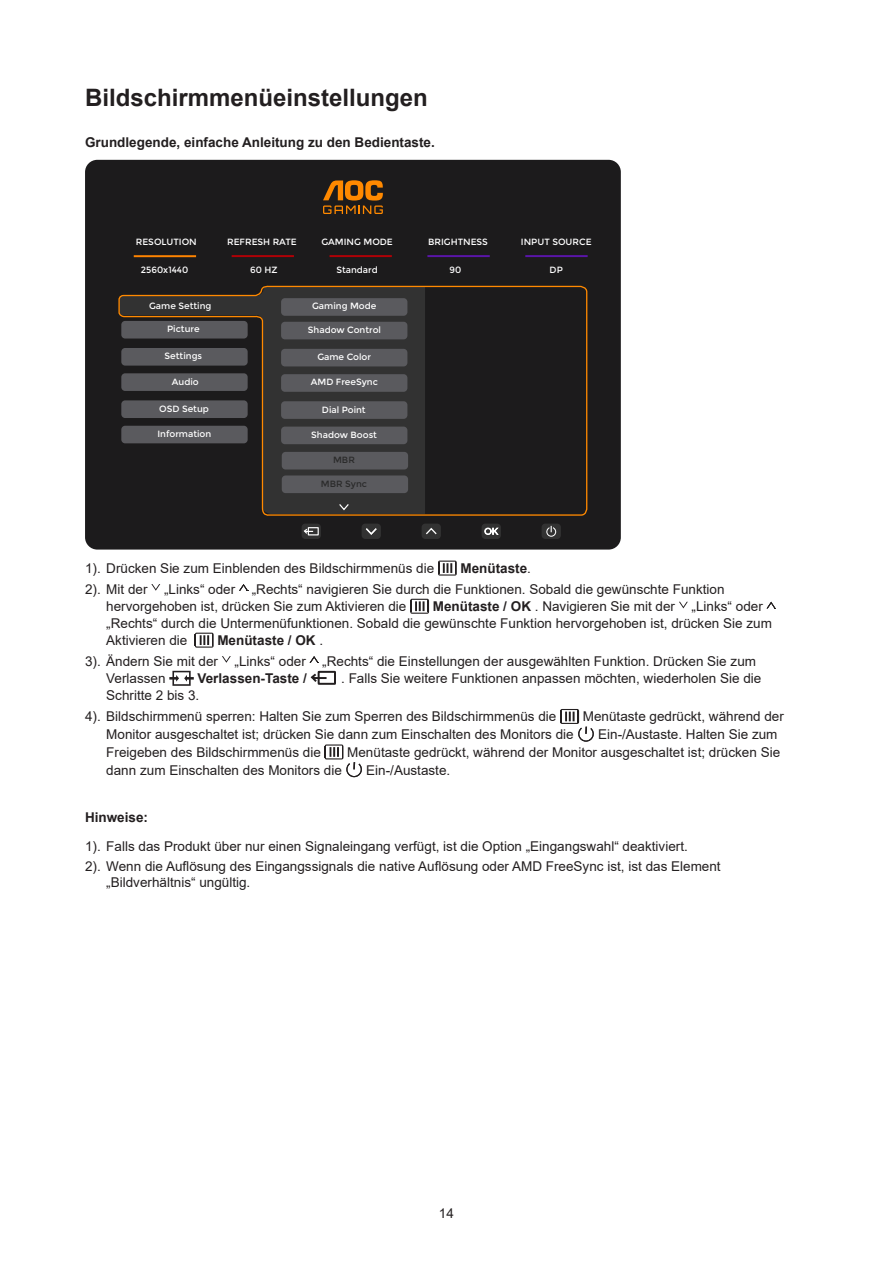
<style>
.page{position:relative;width:893px;height:1263px;background:#fff}
.page>*{position:absolute;margin:0;border:0;box-sizing:border-box;transform-origin:0 0}
.Heading_2{font:700 24px "Arial";color:#231f20}
.t1{font:13.5px/17px "Arial";color:#231f20}
.content_bold{font:700 13.5px "Arial";color:#231f20}
.t2{font:9px "Montserrat";color:#fff}
.t3{font:9px "Montserrat";color:#2b2b2b}
.s1{font-weight:400}
.s2{font-weight:700}
</style>
<div class="page">
<div style="left:85px;top:160px;width:536px;height:390px;background:#1c1b1c;border-radius:12px"></div>
<svg style="left:323px;top:180px;width:60px;height:34px"></svg>
<hr style="left:134px;top:255px;width:62px;height:2px;background:#ff8400">
<hr style="left:232px;top:255px;width:62px;height:2px;background:#b00006">
<hr style="left:330px;top:255px;width:62px;height:2px;background:#b00006">
<hr style="left:427px;top:255px;width:63px;height:2px;background:#5a15a8">
<hr style="left:525px;top:255px;width:63px;height:2px;background:#5a15a8">
<svg style="left:118px;top:285px;width:470px;height:231px"></svg>
<div style="left:422px;top:524px;width:19px;height:15px;background:#383838;border-radius:4px"></div>
<svg style="left:426px;top:528px;width:11px;height:7px"></svg>
<div style="left:482px;top:524px;width:19px;height:15px;background:#383838;border-radius:4px"></div>
<svg style="left:484px;top:527px;width:15px;height:8px"></svg>
<div style="left:542px;top:524px;width:19px;height:15px;background:#383838;border-radius:4px"></div>
<svg style="left:546px;top:526px;width:10px;height:11px"></svg>
<div style="left:302px;top:524px;width:19px;height:15px;background:#383838;border-radius:4px"></div>
<div style="left:308px;top:527px;width:11px;height:8px;border:1px solid #fff"></div>
<svg style="left:304px;top:527px;width:10px;height:8px"></svg>
<div style="left:362px;top:524px;width:19px;height:15px;background:#383838;border-radius:4px"></div>
<svg style="left:366px;top:528px;width:11px;height:7px"></svg>
<svg style="left:338px;top:503px;width:12px;height:8px"></svg>
<svg style="left:438px;top:561px;width:19px;height:15px"></svg>
<svg style="left:151px;top:584px;width:9px;height:7px"></svg>
<svg style="left:239px;top:584px;width:9px;height:7px"></svg>
<svg style="left:410px;top:599px;width:19px;height:15px"></svg>
<svg style="left:679px;top:602px;width:9px;height:6px"></svg>
<svg style="left:767px;top:602px;width:9px;height:6px"></svg>
<svg style="left:195px;top:633px;width:19px;height:15px"></svg>
<svg style="left:222px;top:656px;width:9px;height:7px"></svg>
<svg style="left:310px;top:656px;width:9px;height:7px"></svg>
<svg style="left:169px;top:671px;width:25px;height:15px"></svg>
<div style="left:318px;top:671px;width:18px;height:14px;border:2px solid #231f20"></div>
<svg style="left:311px;top:671px;width:18px;height:13px"></svg>
<svg style="left:560px;top:709px;width:34px;height:33px"></svg>
<svg style="left:325px;top:744px;width:37px;height:33px"></svg>
<p class="Heading_2" style="left:85px;top:80px;width:344px">Bildschirmmenüeinstellungen</p>
<p class="content_bold" style="left:85px;top:132px;width:351px">Grundlegende, einfache Anleitung zu den Bedientaste.</p>
<p class="t2" style="left:136px;top:237px;width:62px">RESOLUTION</p>
<p class="t2" style="left:141px;top:264px;width:49px">2560x1440</p>
<p class="t2" style="left:149px;top:300px;width:64px">Game Setting</p>
<p class="t2" style="left:167px;top:324px;width:34px">Picture</p>
<p class="t2" style="left:165px;top:351px;width:39px">Settings</p>
<p class="t2" style="left:172px;top:376px;width:28px">Audio</p>
<p class="t2" style="left:159px;top:403px;width:51px">OSD Setup</p>
<p class="t2" style="left:158px;top:429px;width:55px">Information</p>
<p class="t2" style="left:227px;top:237px;width:71px">REFRESH RATE</p>
<p class="t2" style="left:250px;top:264px;width:29px">60 HZ</p>
<p class="t2" style="left:321px;top:237px;width:73px">GAMING MODE</p>
<p class="t2" style="left:336px;top:264px;width:43px">Standard</p>
<p class="t2" style="left:312px;top:301px;width:66px">Gaming Mode</p>
<p class="t2" style="left:308px;top:325px;width:75px">Shadow Control</p>
<p class="t2" style="left:317px;top:352px;width:55px">Game Color</p>
<p class="t2" style="left:311px;top:377px;width:68px">AMD FreeSync</p>
<p class="t2" style="left:322px;top:404px;width:45px">Dial Point</p>
<p class="t2" style="left:311px;top:429px;width:67px">Shadow Boost</p>
<p class="t3" style="left:333px;top:455px;width:23px">MBR</p>
<p class="t3" style="left:321px;top:478px;width:48px">MBR Sync</p>
<p class="t2" style="left:428px;top:237px;width:61px">BRIGHTNESS</p>
<p class="t2" style="left:450px;top:264px;width:13px">90</p>
<p class="t2" style="left:521px;top:237px;width:72px">INPUT SOURCE</p>
<p class="t2" style="left:550px;top:264px;width:15px">DP</p>
<p class="t1" style="left:85px;top:560px;width:351px">1). Drücken Sie zum Einblenden des Bildschirmmenüs die</p>
<p class="content_bold" style="left:461px;top:559px;width:72px">Menütaste<span class="s1">.</span></p>
<p class="t1" style="left:106px;top:581px;width:620px;text-indent:-21px">2). Mit der „Links“ oder „Rechts“ navigieren Sie durch die Funktionen. Sobald die gewünschte Funktion hervorgehoben ist, drücken Sie zum Aktivieren die</p>
<p class="t1" style="left:106px;top:598px;width:667px;text-indent:326px"><span class="s2">Menütaste / OK</span> . Navigieren Sie mit der „Links“ oder „Rechts“ durch die Untermenüfunktionen. Sobald die gewünschte Funktion hervorgehoben ist, drücken Sie zum<br>Aktivieren die</p>
<p class="content_bold" style="left:217px;top:631px;width:107px">Menütaste / OK <span class="s1">.</span></p>
<p class="t1" style="left:106px;top:653px;width:651px;text-indent:-21px">3). Ändern Sie mit der „Links“ oder „Rechts“ die Einstellungen der ausgewählten Funktion. Drücken Sie zum<br>Verlassen</p>
<p class="content_bold" style="left:198px;top:669px;width:111px">Verlassen-Taste /</p>
<p class="t1" style="left:341px;top:670px;width:422px">. Falls Sie weitere Funktionen anpassen möchten, wiederholen Sie die</p>
<p class="t1" style="left:106px;top:687px;width:95px">Schritte 2 bis 3.</p>
<p class="t1" style="left:85px;top:708px;width:473px">4). Bildschirmmenü sperren: Halten Sie zum Sperren des Bildschirmmenüs die</p>
<p class="t1" style="left:583px;top:708px;width:203px">Menütaste gedrückt, während der</p>
<p class="t1" style="left:106px;top:726px;width:469px">Monitor ausgeschaltet ist; drücken Sie dann zum Einschalten des Monitors die</p>
<p class="t1" style="left:598px;top:726px;width:181px">Ein-/Austaste. Halten Sie zum</p>
<p class="t1" style="left:106px;top:743px;width:216px">Freigeben des Bildschirmmenüs die</p>
<p class="t1" style="left:347px;top:743px;width:434px">Menütaste gedrückt, während der Monitor ausgeschaltet ist; drücken Sie</p>
<p class="t1" style="left:106px;top:761px;width:237px">dann zum Einschalten des Monitors die</p>
<p class="t1" style="left:366px;top:761px;width:86px">Ein-/Austaste.</p>
<p class="content_bold" style="left:85px;top:807px;width:65px">Hinweise:</p>
<p class="t1" style="left:85px;top:837px;width:604px">1). Falls das Produkt über nur einen Signaleingang verfügt, ist die Option „Eingangswahl“ deaktiviert.</p>
<p class="t1" style="left:106px;top:858px;width:616px;line-height:16.2px;text-indent:-21px">2). Wenn die Auflösung des Eingangssignals die native Auflösung oder AMD FreeSync ist, ist das Element „Bildverhältnis“ ungültig.</p>
<p class="t1" style="left:439px;top:1205px;width:17px">14</p>
</div>
